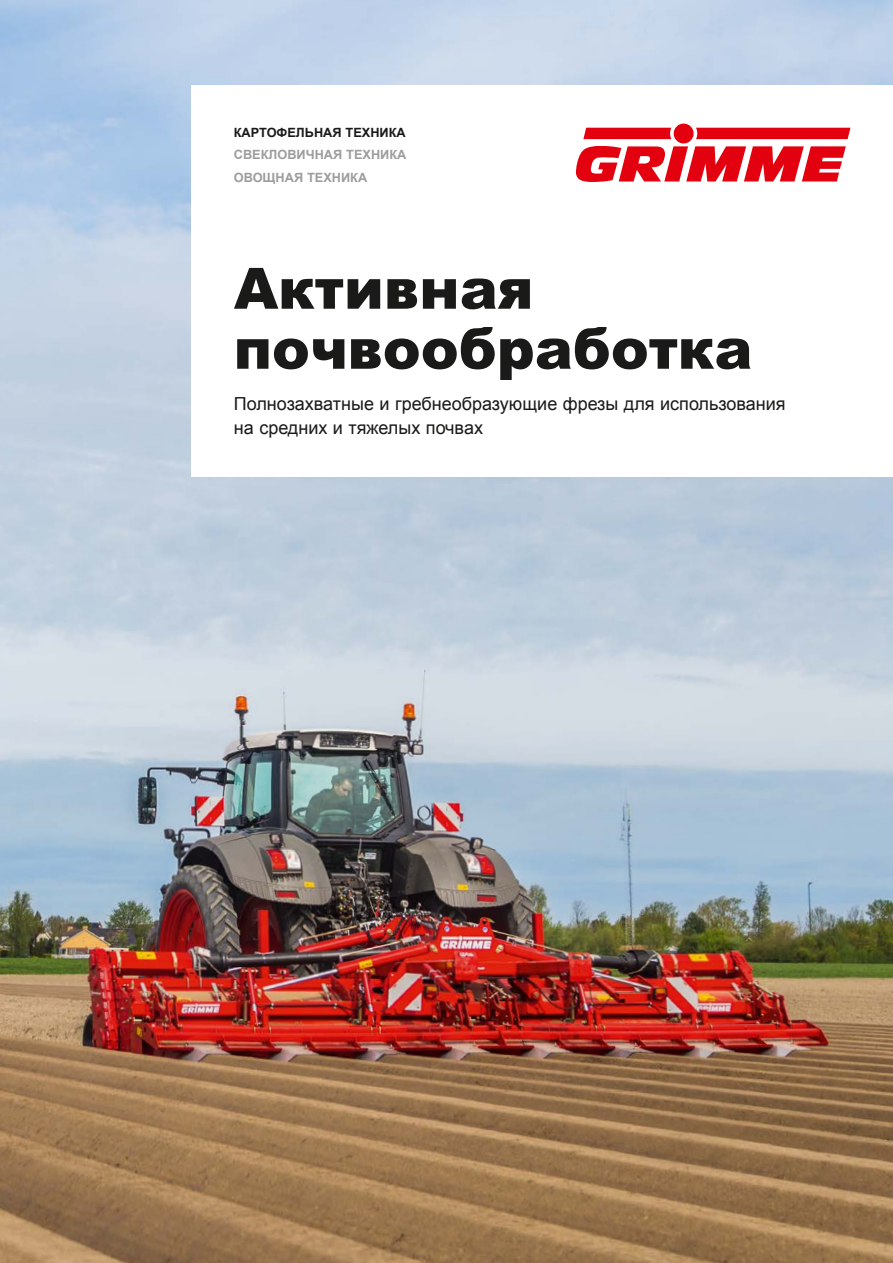
<style>
.page{position:relative;width:893px;height:1263px;background:#fff}
.page>*{position:absolute;margin:0;border:0;box-sizing:border-box;transform-origin:0 0}
.t1{font:900 57px/60px "Arial";color:#1a1a18}
.t2{font:18px/24px "Arial";color:#1a1a18}
.t3{font:700 12.75px/22.5px "Arial";color:#9c9d9d}
.t4{font:700 12.75px "Arial";color:#1a1a18}
</style>
<div class="page">
<img style="left:0;top:0;width:893px;height:1263px">
<div style="left:191px;top:85px;width:702px;height:391px;background:#fff"></div>
<div style="left:674px;top:124px;width:20px;height:19px;background:#e3000f;border-radius:50%"></div>
<div style="left:696px;top:128px;width:154px;height:11px;background:#e3000f"></div>
<svg style="left:583px;top:128px;width:88px;height:11px"></svg>
<svg style="left:576px;top:146px;width:270px;height:36px"></svg>
<p class="t4" style="left:234px;top:124px;width:173px">КАРТОФЕЛЬНАЯ ТЕХНИКА</p>
<p class="t3" style="left:234px;top:144px;width:174px">СВЕКЛОВИЧНАЯ ТЕХНИКА<br>ОВОЩНАЯ ТЕХНИКА</p>
<h1 class="t1" style="left:234px;top:257px;width:520px">Активная почвообработка</h1>
<p class="t2" style="left:234px;top:392px;width:553px">Полнозахватные и гребнеобразующие фрезы для использования на средних и тяжелых почвах</p>
</div>
